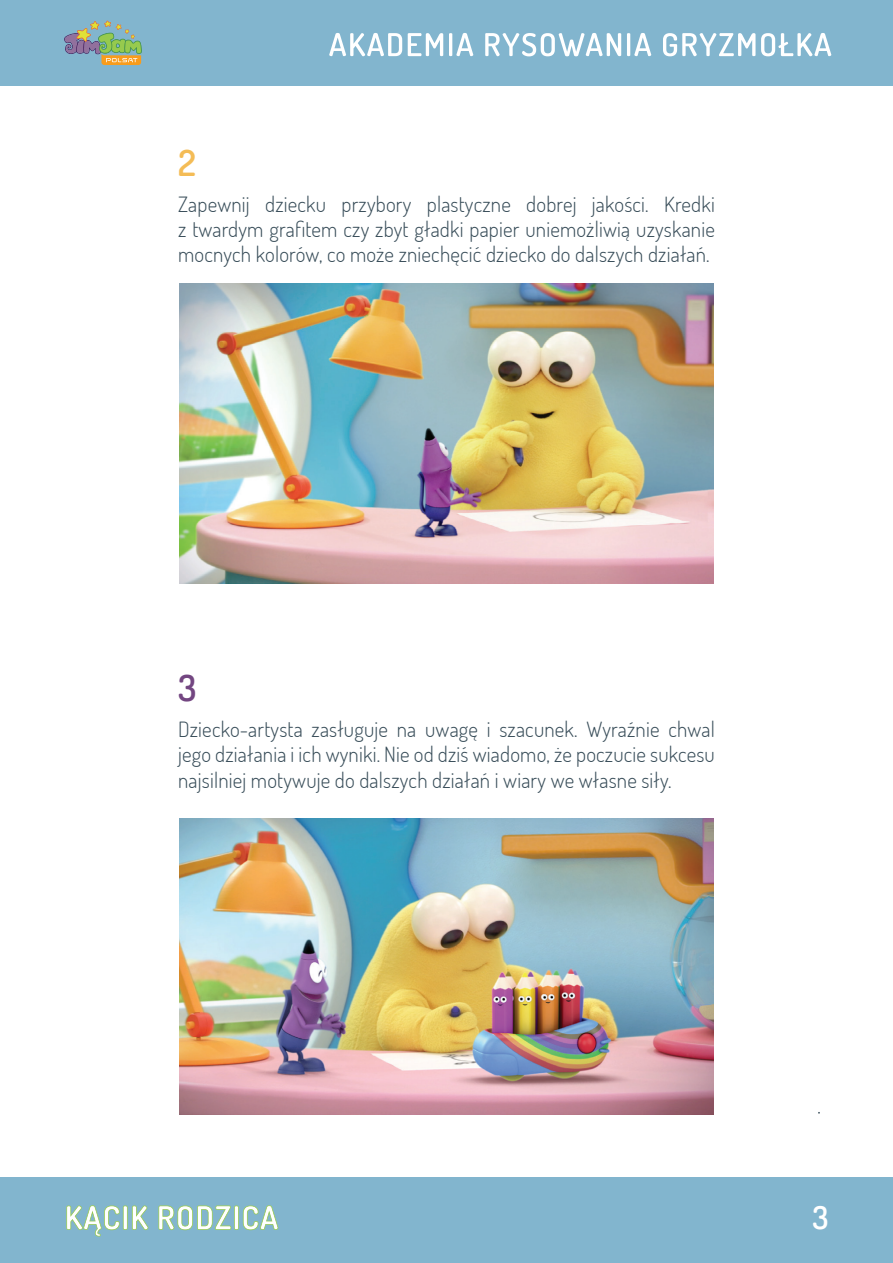
<style>
.page{position:relative;width:893px;height:1263px;background:#fff}
.page>*{position:absolute;margin:0;border:0;box-sizing:border-box;transform-origin:0 0}
.t1{font:600 36px "Dosis";color:#f4bc56}
.t2{font:600 36px "Dosis";color:#734681}
.t3{font:600 31.5px "Dosis";color:#fff}
.t4{font:300 21px/25.2px "Dosis";letter-spacing:.01em;color:#374c58;text-align:justify}
</style>
<div class="page">
<div style="left:0;top:1178px;width:893px;height:85px;background:#82b5ce"></div>
<div style="left:0;top:0;width:893px;height:85px;background:#82b5ce"></div>
<svg style="left:329px;top:33px;width:73px;height:23px"></svg>
<svg style="left:408px;top:33px;width:35px;height:23px"></svg>
<svg style="left:449px;top:33px;width:24px;height:23px"></svg>
<svg style="left:485px;top:33px;width:136px;height:23px"></svg>
<svg style="left:627px;top:33px;width:24px;height:23px"></svg>
<svg style="left:663px;top:33px;width:92px;height:23px"></svg>
<svg style="left:761px;top:33px;width:70px;height:23px"></svg>
<svg style="left:64px;top:21px;width:78px;height:44px"></svg>
<svg style="left:66px;top:1205px;width:82px;height:31px"></svg>
<svg style="left:158px;top:1205px;width:120px;height:25px"></svg>
<img style="left:180px;top:818px;width:533px;height:296px">
<img style="left:180px;top:283px;width:533px;height:300px">
<h1 class="t1" style="left:178px;top:139px;width:19px">2</h1>
<p class="t4" style="left:178px;top:191px;width:538px">Zapewnij dziecku przybory plastyczne dobrej jakości. Kredki z twardym grafitem czy zbyt gładki papier uniemożliwią uzyskanie mocnych kolorów, co może zniechęcić dziecko do dalszych działań.</p>
<h1 class="t2" style="left:178px;top:665px;width:20px">3</h1>
<p class="t4" style="left:178px;top:716px;width:538px">Dziecko-artysta zasługuje na uwagę i szacunek. Wyraźnie chwal jego działania i ich wyniki. Nie od dziś wiadomo, że poczucie sukcesu najsilniej motywuje do dalszych działań i wiary we własne siły.</p>
<h2 class="t3" style="left:812px;top:1197px;width:18px">3</h2>
</div>
